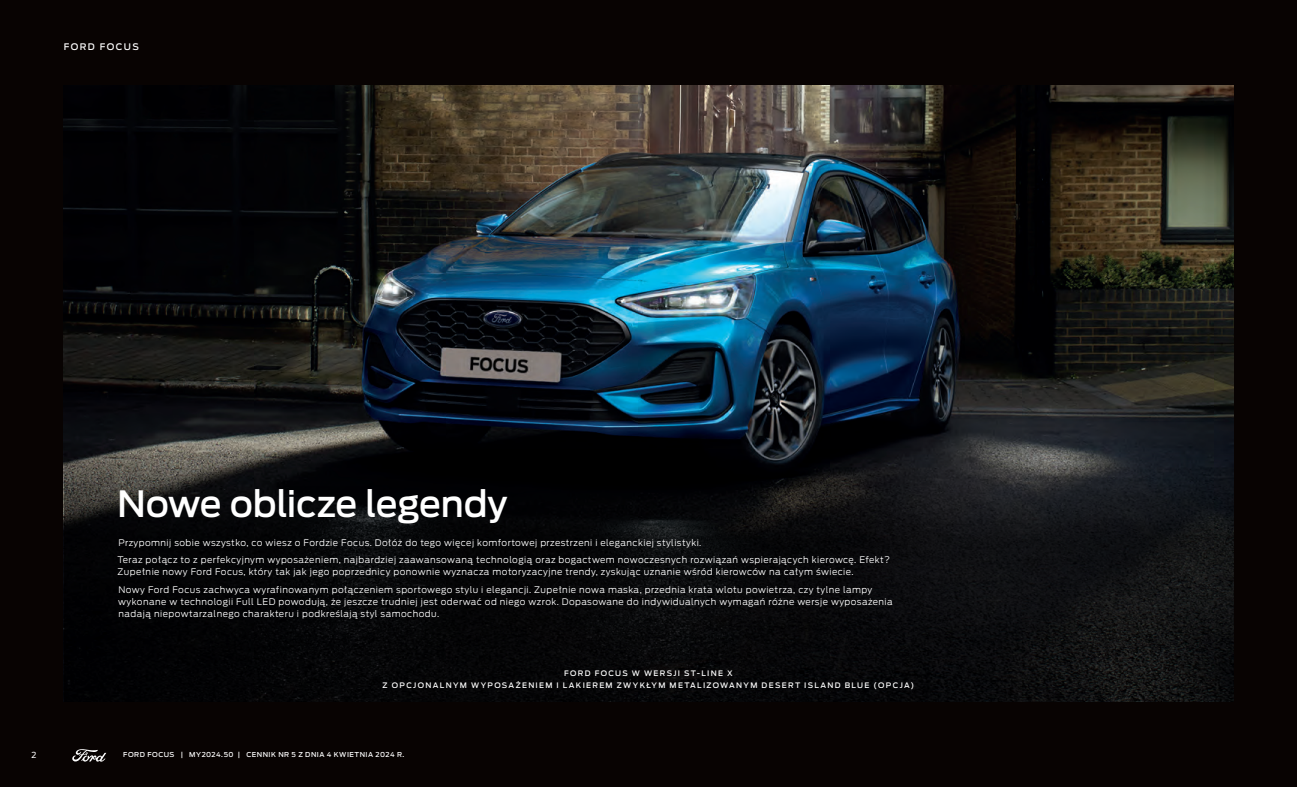
<style>
.page{position:relative;width:1297px;height:787px;background:#080302}
.page>*{position:absolute;margin:0;border:0;box-sizing:border-box;transform-origin:0 0}
.t1{font:500 36px "Ford Antenna";letter-spacing:-.01em;color:#fff}
.t2{font:300 9px/17.5px "Ford Antenna";letter-spacing:.05em;color:#fff}
.t3{font:500 9px "Ford Antenna";letter-spacing:.155em;color:#fff}
.t4{font:8.25px "Ford Antenna";color:#fff}
.t5{font:500 7.5px/12px "Ford Antenna";letter-spacing:.175em;color:#fff;text-align:center}
.t6{font:500 6.75px "Ford Antenna";letter-spacing:.07em;color:#fff}
.s1{font-style:inherit}
</style>
<div class="page">
<svg style="left:72px;top:749px;width:34px;height:12px"></svg>
<img style="left:64px;top:85px;width:1169px;height:363px">
<svg style="left:64px;top:448px;width:1169px;height:254px"></svg>
<p class="t3" style="left:64px;top:39px;width:77px">FORD FOCUS</p>
<h1 class="t1" style="left:117px;top:472px;width:392px">Nowe oblicze legendy</h1>
<p class="t2" style="left:117px;top:532px;width:774px">Przypomnij sobie wszystko, co wiesz o Fordzie Focus. Dołóż do tego więcej komfortowej przestrzeni i eleganckiej stylistyki.<br>Teraz połącz to z perfekcyjnym wyposażeniem, najbardziej zaawansowaną technologią oraz bogactwem nowoczesnych rozwiązań wspierających kierowcę. Efekt?</p>
<p class="t2" style="left:118px;top:562px;width:756px">Zupełnie nowy Ford Focus, który tak jak jego poprzednicy ponownie wyznacza motoryzacyjne trendy, zyskując uznanie wśród kierowców na całym świecie.<br>Nowy Ford Focus zachwyca wyrafinowanym połączeniem sportowego stylu i elegancji. Zupełnie nowa maska, przednia krata wlotu powietrza, czy tylne lampy</p>
<p class="t2" style="left:118px;top:594px;width:776px;line-height:12px">wykonane w technologii Full LED powodują, że jeszcze trudniej jest oderwać od niego wzrok. Dopasowane do indywidualnych wymagań różne wersje wyposażenia nadają niepowtarzalnego charakteru i podkreślają styl samochodu.</p>
<p class="t5" style="left:383px;top:667px;width:533px"><span class="s1">FORD FOCUS W WERSJI ST-LINE X<br>Z OPCJONA</span>LNYM WYPOSAŻENIEM I LAKIEREM ZWYKŁYM METALIZOWANYM DESERT ISLAND BLUE (OPCJA)</p>
<p class="t4" style="left:32px;top:747px;width:6px">2</p>
<p class="t6" style="left:123px;top:749px;width:282px">FORD FOCUS | MY2024.50 | CENNIK NR 5 Z DNIA 4 KWIETNIA 2024 R.</p>
</div>
